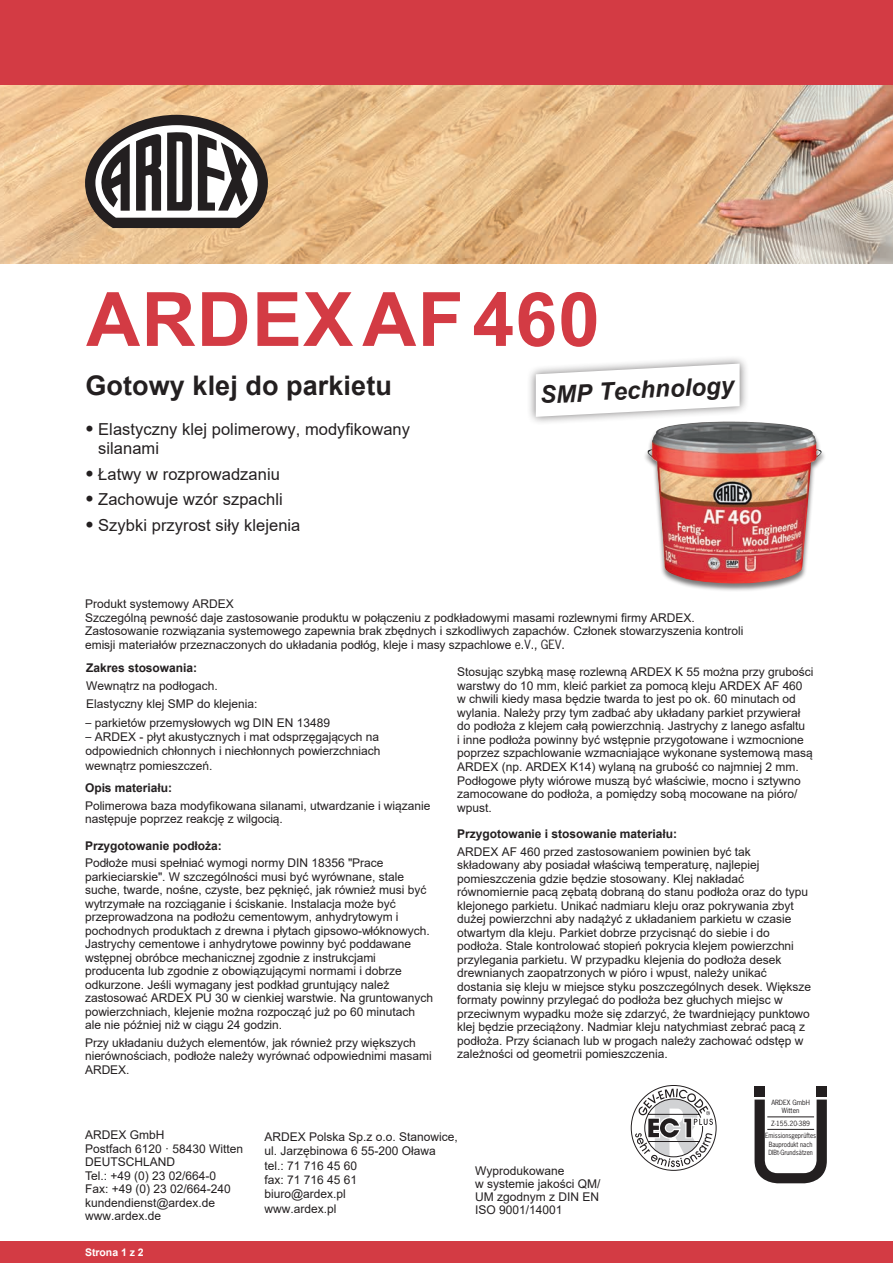
<style>
.page{position:relative;width:893px;height:1263px;background:#fff}
.page>*{position:absolute;margin:0;border:0;box-sizing:border-box;transform-origin:0 0}
.t1{font:700 75px "Arial";letter-spacing:.015em;color:#d33b44}
.t2{font:700 27px "Arial";letter-spacing:.005em;color:#231f20}
.t3{font:italic 700 24px "Arial";color:#231f20}
.t4{font:16.5px/19.8px "Arial";letter-spacing:.005em;color:#231f20}
.t5{font:12px/13.5px "Arial";color:#231f20}
.t6{font:12px/14.4px "Arial";color:#231f20}
.t7{font:700 12px "Arial";color:#231f20}
.t8{font:700 12px "Arial";color:#231f20}
.t9{font:700 10.5px "Arial";color:#fff}
.t10{font:6.75px/8.2px "News Gothic Std";color:#231f20;text-align:center}
.t11{font:6.75px/8.2px "News Gothic Std";color:#231f20;scale:.92 1}
.s1{font-family:"News Gothic Std"}
.s2{font-style:inherit}
</style>
<div class="page">
<div style="left:0;top:0;width:893px;height:85px;background:#d33b44"></div>
<div style="left:0;top:1242px;width:893px;height:21px;background:#d33b44"></div>
<img style="left:0;top:85px;width:893px;height:179px">
<div style="left:643px;top:421px;width:183px;height:171px;background:#231f20;opacity:.6"></div>
<img style="left:648px;top:426px;width:74px;height:30px">
<div style="left:817px;top:1087px;width:10px;height:10px;background:#231f20"></div>
<svg style="left:754px;top:1099px;width:73px;height:84px"></svg>
<div style="left:754px;top:1087px;width:11px;height:10px;background:#231f20"></div>
<hr style="left:767px;top:1116px;width:47px;height:1px;background:#231f20">
<hr style="left:767px;top:1129px;width:47px;height:1px;background:#231f20">
<svg style="left:631px;top:1085px;width:86px;height:86px"></svg>
<div style="left:527px;top:355px;width:222px;height:71px;background:#231f20;opacity:.6"></div>
<svg style="left:536px;top:364px;width:204px;height:53px"></svg>
<svg style="left:85px;top:115px;width:183px;height:113px"></svg>
<h1 class="t1" style="left:86px;top:267px;width:515px">ARDEX AF 460</h1>
<h2 class="t2" style="left:86px;top:367px;width:308px">Gotowy klej do parkietu</h2>
<h3 class="t4" style="left:98px;top:419px;width:313px;text-indent:-13px"><span class="s1">•</span> Elastyczny klej polimerowy<span class="s2">,</span> modyfikowany silanami</h3>
<h3 class="t4" style="left:86px;top:464px;width:196px"><span class="s1">•</span> Łatwy w rozprowadzaniu</h3>
<h3 class="t4" style="left:86px;top:489px;width:199px"><span class="s1">•</span> Zachowuje wzór szpachli</h3>
<h3 class="t4" style="left:86px;top:515px;width:216px"><span class="s1">•</span> Szybki przyrost siły klejenia</h3>
<h3 class="t3" style="left:539px;top:379px;width:196px;rotate:-3deg">SMP Technology</h3>
<p class="t5" style="left:85px;top:597px;width:660px">Produkt systemowy ARDEX<br>Szczególną pewność daje zastosowanie produktu w połączeniu z podkładowymi masami rozlewnymi firmy ARDEX.<br>Zastosowanie rozwiązania systemowego zapewnia brak zbędnych i szkodliwych zapachów. Członek stowarzyszenia kontroli emisji materiałów przeznaczonych do układania podłóg, kleje i masy szpachlowe <span class="s1">e.V., GEV.</span></p>
<p class="t7" style="left:86px;top:660px;width:112px">Zakres stosowania:</p>
<p class="t6" style="left:86px;top:677px;width:173px;line-height:17.7px">Wewnątrz na podłogach.<br>Elastyczny klej SMP do klejenia:</p>
<p class="t6" style="left:86px;top:715px;width:246px"><span class="s1">–</span> parkietów przemysłowych wg DIN EN 13489</p>
<p class="t6" style="left:86px;top:729px;width:296px;text-align:justify"><span class="s1">–</span> ARDEX - płyt akustycznych i mat odsprzęgających na odpowiednich chłonnych i niechłonnych powierzchniach wewnątrz pomieszczeń.</p>
<p class="t7" style="left:85px;top:779px;width:89px">Opis materiału:</p>
<p class="t6" style="left:85px;top:798px;width:347px;line-height:13.6px">Polimerowa baza modyfikowana silanami, utwardzanie i wiązanie następuje poprzez reakcję z wilgocią.</p>
<p class="t7" style="left:85px;top:837px;width:138px">Przygotowanie podłoża:</p>
<p class="t5" style="left:85px;top:856px;width:350px">Podłoże musi spełniać wymogi normy DIN 18356 "Prace parkieciarskie". W szczególności musi być wyrównane, stale suche, twarde, nośne, czyste, bez pęknięć, jak również musi być wytrzymałe na rozciąganie i ściskanie. Instalacja może być przeprowadzona na podłożu cementowym, anhydrytowym i pochodnych produktach z drewna i płytach gipsowo-włóknowych.<br>Jastrychy cementowe i anhydrytowe powinny być poddawane wstępnej obróbce mechanicznej zgodnie z instrukcjami producenta lub zgodnie z obowiązującymi normami i dobrze odkurzone. Jeśli wymagany jest podkład gruntujący należ zastosować ARDEX PU 30 w cienkiej warstwie. Na gruntowanych powierzchniach, klejenie można rozpocząć już po 60 minutach ale nie później niż w ciągu 24 godzin.</p>
<p class="t5" style="left:85px;top:1036px;width:348px">Przy układaniu dużych elementów, jak również przy większych nierównościach, podłoże należy wyrównać odpowiednimi masami<br>ARDEX.</p>
<p class="t5" style="left:457px;top:665px;width:358px">Stosując szybką masę rozlewną ARDEX K 55 można przy grubości warstwy do 10 mm, kleić parkiet za pomocą kleju ARDEX AF 460 w chwili kiedy masa będzie twarda to jest po ok. 60 minutach od wylania. Należy przy tym zadbać aby układany parkiet przywierał do podłoża z klejem całą powierzchnią. Jastrychy z lanego asfaltu<br>i inne podłoża powinny być wstępnie przygotowane i wzmocnione poprzez szpachlowanie wzmacniające wykonane systemową masą ARDEX (np. ARDEX K14) wylaną na grubość co najmniej 2 mm.<br>Podłogowe płyty wiórowe muszą być właściwie, mocno i sztywno zamocowane do podłoża, a pomiędzy sobą mocowane na pióro/ wpust.</p>
<p class="t8" style="left:457px;top:825px;width:221px">Przygotowanie i stosowanie materiału:</p>
<p class="t5" style="left:457px;top:844px;width:355px">ARDEX AF 460 przed zastosowaniem powinien być tak składowany aby posiadał właściwą temperaturę, najlepiej pomieszczenia gdzie będzie stosowany. Klej nakładać równomiernie pacą zębatą dobraną do stanu podłoża oraz do typu klejonego parkietu. Unikać nadmiaru kleju oraz pokrywania zbyt dużej powierzchni aby nadążyć z układaniem parkietu w czasie otwartym dla kleju. Parkiet dobrze przycisnąć do siebie i do podłoża. Stale kontrolować stopień pokrycia klejem powierzchni przylegania parkietu. W przypadku klejenia do podłoża desek drewnianych zaopatrzonych w pióro i wpust, należy unikać dostania się kleju w miejsce styku poszczególnych desek. Większe formaty powinny przylegać do podłoża bez głuchych miejsc w przeciwnym wypadku może się zdarzyć, że twardniejący punktowo klej będzie przeciążony. Nadmiar kleju natychmiast zebrać pacą z podłoża. Przy ścianach lub w progach należy zachować odstęp w zależności od geometrii pomieszczenia.</p>
<p class="t10" style="left:771px;top:1098px;width:40px">ARDEX GmbH<br>Witten</p>
<p class="t10" style="left:765px;top:1117px;width:53px;line-height:12.5px">Z-155.20-389<br>Emissionsgeprüftes</p>
<p class="t11" style="left:768px;top:1140px;width:50px">Bauprodukt nach<br>DIBt-Grundsätzen</p>
<p class="t6" style="left:85px;top:1128px;width:160px;line-height:13.5px">ARDEX GmbH<br>Postfach 6120 · 58430 Witten<br>DEUTSCHLAND<br>Tel.: +49 (0) 23 02/664-0<br>Fax: +49 (0) 23 02/664-240 kundendienst@ardex.de www.ardex.de</p>
<p class="t6" style="left:264px;top:1129px;width:195px">ARDEX Polska Sp.z o.o. Stanowice, ul. Jarzębinowa 6 55-200 Oława tel.: 71 716 45 60<br>fax: 71 716 45 61<br>biuro@ardex.pl<br>www.ardex.pl</p>
<p class="t5" style="left:475px;top:1164px;width:127px;line-height:13px">Wyprodukowane<br>w systemie jakości QM/<br>UM zgodnym z DIN EN<br>ISO 9001/14001</p>
<p class="t9" style="left:85px;top:1245px;width:60px">Strona 1 z 2</p>
</div>
